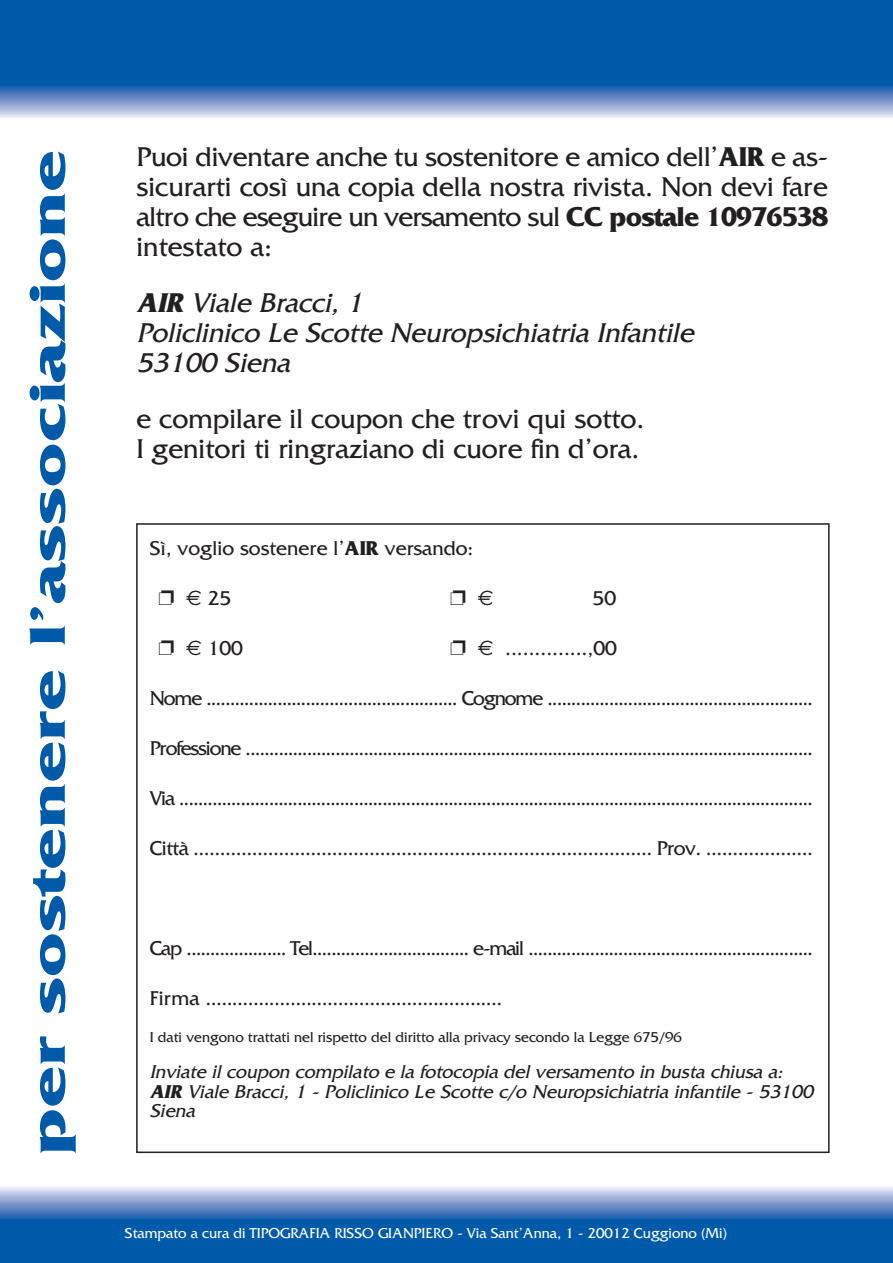
<style>
.page{position:relative;width:893px;height:1263px;background:#fff}
.page>*{position:absolute;margin:0;border:0;box-sizing:border-box;transform-origin:0 0}
.t1{font:700 52.5px "Friz Quadrata";letter-spacing:-.005em;color:#005aaa;scale:1.5 1}
.t2{font:28.5px/30px "Friz Quadrata";color:#231f20;text-align:justify}
.t3{font:italic 28.5px/30px "Friz Quadrata";color:#231f20}
.t4{font:21px "Friz Quadrata";letter-spacing:-.055em;color:#231f20}
.t5{font:21px "Friz Quadrata";letter-spacing:-.025em;color:#231f20}
.t6{font:21px "Friz Quadrata";color:#231f20}
.t7{font:21px "Euro Sans";color:#231f20}
.t8{font:italic 19.5px/19.5px "Friz Quadrata";color:#231f20}
.t9{font:15px "Friz Quadrata";color:#231f20}
.t10{font:15px "Friz Quadrata";color:#fff}
.s1{font-weight:700}
.s2{font-family:"Euro Sans"}
</style>
<div class="page">
<svg style="left:0;top:1187px;width:892px;height:32px;background:#839fd0"></svg>
<div style="left:0;top:1219px;width:892px;height:44px;background:#005aaa"></div>
<svg style="left:0;top:85px;width:892px;height:33px;background:#7e9cce"></svg>
<div style="left:0;top:0;width:892px;height:85px;background:#005aaa"></div>
<h1 class="t1" style="left:29px;top:1155px;width:672px;rotate:-90deg">per sostenere l’associazione</h1>
<h2 class="t2" style="left:136px;top:145px;width:693px">Puoi diventare anche tu sostenitore e amico dell’<span class="s1">AIR</span> e as&shy;sicurarti così una copia della nostra rivista. Non devi fare altro che eseguire un versamento sul <span class="s1">CC postale 10976538 </span>intestato a:</h2>
<h2 class="t3" style="left:136px;top:290px;width:564px"><span class="s1">AIR</span> Viale Bracci, 1<br>Policlinico Le Scotte Neuropsichiatria Infantile<br>53100 Siena</h2>
<h2 class="t2" style="left:136px;top:406px;width:509px">e compilare il coupon che trovi qui sotto.<br>I genitori ti ringraziano di cuore fin d’ora.</h2>
<p class="t6" style="left:150px;top:541px;width:325px">Sì, voglio sostenere l’<span class="s1">AIR</span> versando:</p>
<p class="t5" style="left:158px;top:591px;width:74px">❐ <span class="s2">€</span> 25</p>
<p class="t7" style="left:450px;top:586px;width:45px">❐ €</p>
<p class="t5" style="left:592px;top:591px;width:25px">50</p>
<p class="t5" style="left:158px;top:641px;width:86px">❐ <span class="s2">€</span> 100</p>
<p class="t5" style="left:450px;top:641px;width:168px">❐ <span class="s2">€</span> ..............,00</p>
<p class="t4" style="left:150px;top:691px;width:664px">Nome ..................................................... Cognome ........................................................</p>
<p class="t4" style="left:150px;top:741px;width:664px">Professione ........................................................................................................................</p>
<p class="t5" style="left:150px;top:791px;width:664px">Via ......................................................................................................................................</p>
<p class="t5" style="left:150px;top:841px;width:664px">Città ...................................................................................... Prov. ....................</p>
<p class="t4" style="left:150px;top:941px;width:664px">Cap ..................... Tel................................. e-mail ............................................................</p>
<p class="t5" style="left:150px;top:991px;width:354px">Firma ........................................................</p>
<p class="t9" style="left:150px;top:1032px;width:533px">I dati vengono trattati nel rispetto del diritto alla privacy secondo la Legge 675/96</p>
<p class="t8" style="left:150px;top:1064px;width:668px">Inviate il coupon compilato e la fotocopia del versamento in busta chiusa a:<br><span class="s1">AIR</span> Viale Bracci, 1 - Policlinico Le Scotte c/o Neuropsichiatria infantile - 53100<br>Siena</p>
<p class="t10" style="left:125px;top:1228px;width:604px">Stampato a cura di TIPOGRAFIA RISSO GIANPIERO - Via Sant’Anna, 1 - 20012 Cuggiono (Mi)</p>
</div>
